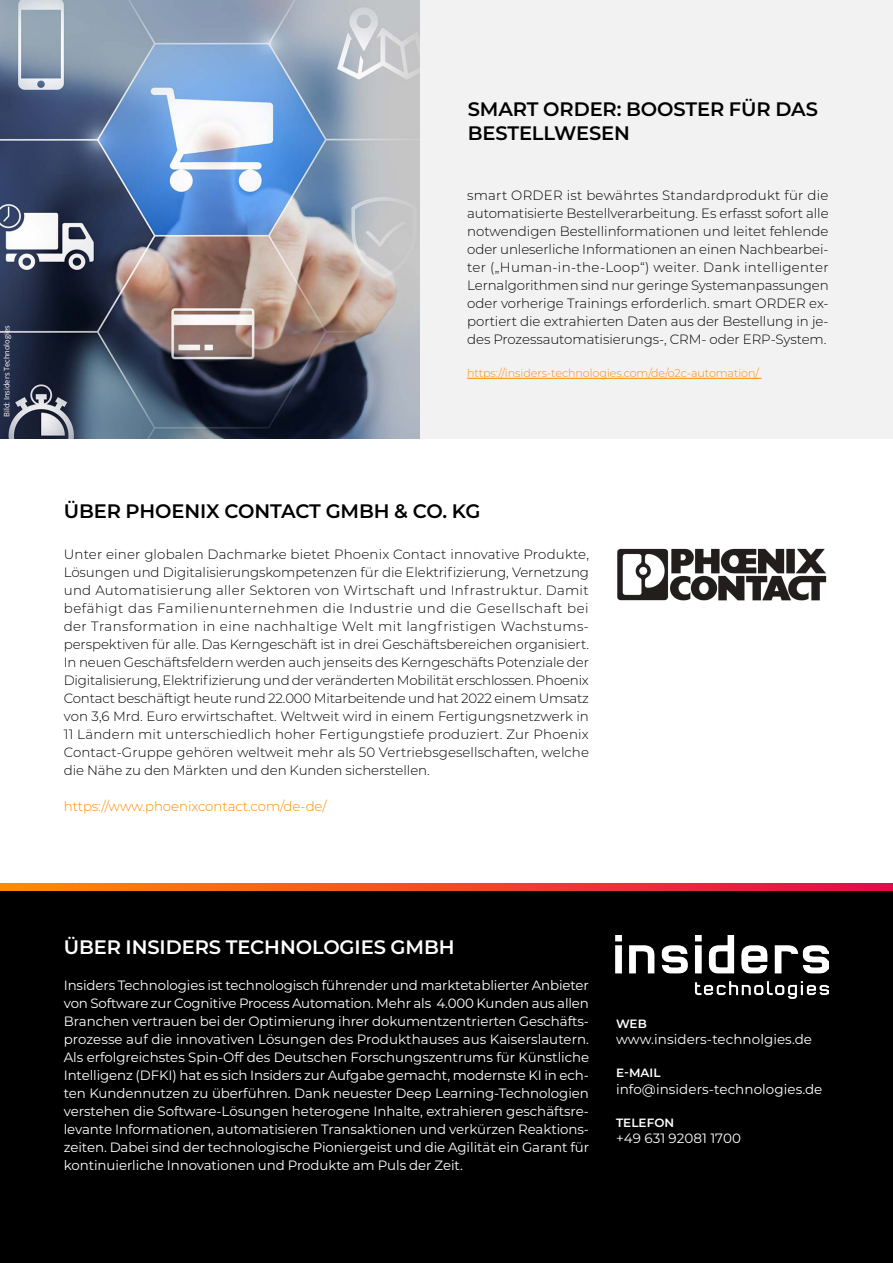
<style>
.page{position:relative;width:893px;height:1263px;background:#fff}
.page>*{position:absolute;margin:0;border:0;box-sizing:border-box;transform-origin:0 0}
.t1{font:600 19.5px/24px "Montserrat";letter-spacing:-.005em;color:#000}
.t2{font:600 19.5px "Montserrat";letter-spacing:-.005em;color:#fff}
.t3{font:300 13.5px/18px "Montserrat";letter-spacing:-.005em;color:#000;text-align:justify}
.t4{font:13.5px/18px "Montserrat";letter-spacing:-.005em;color:#fff;text-align:justify}
.t5{font:300 13.5px "Montserrat";letter-spacing:-.005em;color:#ff8b00}
.t6{font:600 12px "Montserrat";letter-spacing:.005em;color:#fff}
.t7{font:300 11.25px "Montserrat";letter-spacing:-.005em;color:#ff8b00}
.t8{font:7.5px "Open Sans";letter-spacing:-.005em;color:#fff}
</style>
<div class="page">
<div style="left:0;top:890px;width:893px;height:373px;background:#000"></div>
<div style="left:0;top:0;width:893px;height:439px;background:#f2f2f2"></div>
<hr style="left:467px;top:378px;width:295px;height:1px;background:#ff8b00">
<img style="left:616px;top:935px;width:213px;height:64px">
<svg style="left:0;top:883px;width:893px;height:8px"></svg>
<img style="left:617px;top:548px;width:210px;height:53px">
<img style="left:0;top:0;width:420px;height:439px">
<p class="t8" style="left:2px;top:417px;width:93px;rotate:-90deg">Bild: Insiders Technologies</p>
<p class="t1" style="left:468px;top:97px;width:352px">SMART ORDER: BOOSTER FÜR DAS<br>BESTELLWESEN</p>
<p class="t3" style="left:467px;top:186px;width:363px">smart ORDER ist bewährtes Standardprodukt für die automatisierte Bestellverarbeitung. Es erfasst sofort alle notwendigen Bestellinformationen und leitet fehlende oder unleserliche Informationen an einen Nachbearbei&shy;ter („Human-in-the-Loop“) weiter. Dank intelligenter Lernalgorithmen sind nur geringe Systemanpassungen oder vorherige Trainings erforderlich. smart ORDER ex&shy;portiert die extrahierten Daten aus der Bestellung in je&shy;des Prozessautomatisierungs-, CRM- oder ERP-System.</p>
<p class="t7" style="left:467px;top:366px;width:293px">https://insiders-technologies.com/de/o2c-automation/</p>
<p class="t1" style="left:64px;top:498px;width:418px">ÜBER PHOENIX CONTACT GMBH &amp; CO. KG</p>
<p class="t3" style="left:64px;top:545px;width:527px">Unter einer globalen Dachmarke bietet Phoenix Contact innovative Produkte, Lösungen und Digitalisierungskompetenzen für die Elektrifizierung, Vernetzung und Automatisierung aller Sektoren von Wirtschaft und Infrastruktur. Damit befähigt das Familienunternehmen die Industrie und die Gesellschaft bei der Transformation in eine nachhaltige Welt mit langfristigen Wachstums&shy;perspektiven für alle. Das Kerngeschäft ist in drei Geschäftsbereichen organisiert.<br>In neuen Geschäftsfeldern werden auch jenseits des Kerngeschäfts Potenziale der Digitalisierung, Elektrifizierung und der veränderten Mobilität erschlossen. Phoenix Contact beschäftigt heute rund 22.000 Mitarbeitende und hat 2022 einem Umsatz von 3,6 Mrd. Euro erwirtschaftet. Weltweit wird in einem Fertigungsnetzwerk in 11 Ländern mit unterschiedlich hoher Fertigungstiefe produziert. Zur Phoenix Contact-Gruppe gehören weltweit mehr als 50 Vertriebsgesellschaften, welche die Nähe zu den Märkten und den Kunden sicherstellen.</p>
<p class="t5" style="left:64px;top:797px;width:265px">https://www.phoenixcontact.com/de-de/</p>
<p class="t2" style="left:64px;top:933px;width:392px">ÜBER INSIDERS TECHNOLOGIES GMBH</p>
<p class="t4" style="left:64px;top:975px;width:527px">Insiders Technologies ist technologisch führender und marktetablierter Anbieter von Software zur Cognitive Process Automation. Mehr als 4.000 Kunden aus allen Branchen vertrauen bei der Optimierung ihrer dokumentzentrierten Geschäfts&shy;prozesse auf die innovativen Lösungen des Produkthauses aus Kaiserslautern.<br>Als erfolgreichstes Spin-Off des Deutschen Forschungszentrums für Künstliche Intelligenz (DFKI) hat es sich Insiders zur Aufgabe gemacht, modernste KI in ech&shy;ten Kundennutzen zu überführen. Dank neuester Deep Learning-Technologien verstehen die Software-Lösungen heterogene Inhalte, extrahieren geschäftsre&shy;levante Informationen, automatisieren Transaktionen und verkürzen Reaktions&shy;zeiten. Dabei sind der technologische Pioniergeist und die Agilität ein Garant für kontinuierliche Innovationen und Produkte am Puls der Zeit.</p>
<p class="t6" style="left:616px;top:1015px;width:32px">WEB</p>
<p class="t4" style="left:616px;top:1030px;width:198px">www.insiders-technolgies.de</p>
<p class="t6" style="left:616px;top:1064px;width:46px">E-MAIL</p>
<p class="t4" style="left:616px;top:1079px;width:208px">info@insiders-technologies.de</p>
<p class="t6" style="left:616px;top:1114px;width:60px">TELEFON</p>
<p class="t4" style="left:616px;top:1129px;width:126px">+49 631 92081 1700</p>
</div>
